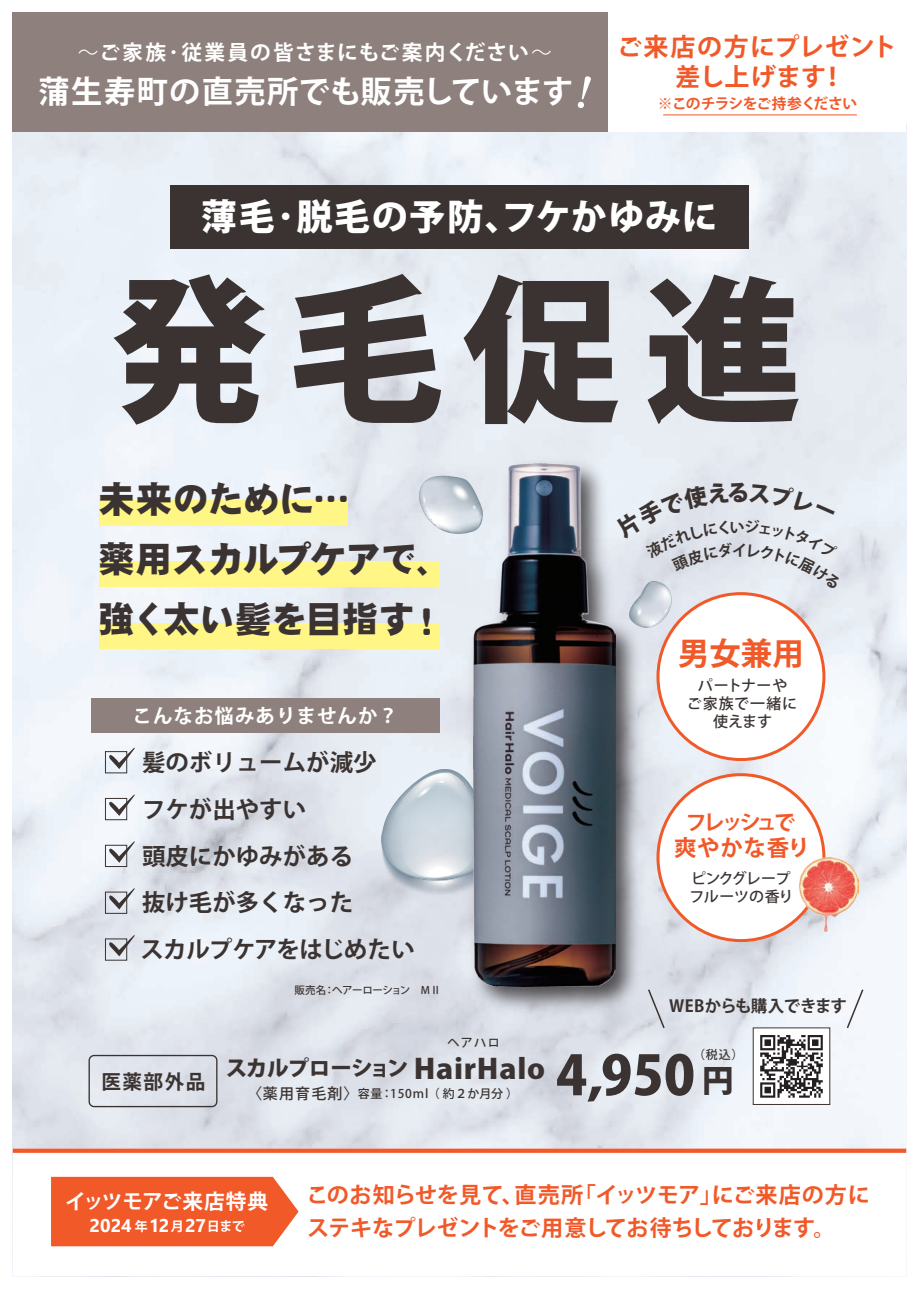
<style>
.page{position:relative;width:919px;height:1289px;background:#fff}
.page>*{position:absolute;margin:0;border:0;box-sizing:border-box;transform-origin:0 0}
.t1{font:800 157.5px "Koz Go Pr 6 N";color:#3a3331}
.t2{font:800 54px "Koz Go Pr 6 N";color:#3a3331}
.t3{font:36px/60px "DF Gothic EB WINP RKSJ H";letter-spacing:-.01em;color:#3a3331}
.t4{font:800 36px "Koz Go Pr 6 N";letter-spacing:.04em;color:#fff}
.t5{font:700 31.5px "Koz Go Pr 6 N";color:#f15929}
.t6{font:700 31.2px "Koz Go Pr 6 N";letter-spacing:.025em;color:#fff}
.t7{font:700 25.05px/29.7px "Koz Go Pr 6 N";letter-spacing:.015em;color:#f15929;text-align:center}
.t8{font:700 23.4px/46.8px "Koz Go Pr 6 N";color:#3a3331}
.t9{font:700 22.5px "Koz Go Pr 6 N";letter-spacing:.03em;color:#f15929}
.t10{font:700 22.2px/33.2px "Koz Go Pr 6 N";letter-spacing:-.03em;color:#f15929}
.t11{font:800 21.6px "Koz Go Pr 6 N";letter-spacing:-.04em;color:#3a3331}
.t12{font:700 21px "Koz Go Pr 6 N";letter-spacing:-.15em;color:#f15929}
.t13{font:700 20.7px "Koz Go Pr 6 N";letter-spacing:.07em;color:#fff}
.t14{font:700 20.7px "Koz Go Pr 6 N";letter-spacing:-.01em;color:#fff}
.t15{font:700 19.65px "Koz Go Pr 6 N";letter-spacing:.075em;color:#3a3331}
.t16{font:700 19.5px "Koz Go Pr 6 N";letter-spacing:.05em;color:#fff}
.t17{font:700 18.3px "Gadugi";color:#fff}
.t18{font:700 16.5px "Koz Go Pr 6 N";letter-spacing:-.025em;color:#3a3331}
.t19{font:500 15px/18px "Koz Go Pr 6 N";letter-spacing:.04em;color:#3a3331;text-align:center}
.t20{font:500 15px/18px "Koz Go Pr 6 N";letter-spacing:-.045em;color:#3a3331}
.t21{font:700 14.7px "Koz Go Pr 6 N";letter-spacing:-.04em;color:#f15929}
.t22{font:500 12px "Koz Go Pr 6 N";letter-spacing:.025em;color:#3a3331}
.t23{font:500 12px "Koz Go Pr 6 N";letter-spacing:.05em;color:#3a3331}
.t24{font:500 10.5px "Koz Go Pr 6 N";letter-spacing:-.035em;color:#3a3331}
.s1{font-weight:300}
.s2{font-size:27.45px}
.s3{font-size:15px}
.s4{font-size:45.9px}
.s5{font-size:31.5px}
.s6{font-family:"Koz Go Pr 6 N";font-size:13.05px}
</style>
<div class="page">
<img style="left:13px;top:132px;width:893px;height:1016px">
<img style="left:754px;top:1029px;width:74px;height:73px">
<svg style="left:13px;top:1148px;width:893px;height:4px;background:#f07048"></svg>
<svg style="left:381px;top:769px;width:80px;height:129px;background:#ccd5dd"></svg>
<div style="left:170px;top:185px;width:578px;height:64px;background:#3a3331"></div>
<div style="left:91px;top:698px;width:349px;height:34px;background:#8e807c"></div>
<div style="left:658px;top:774px;width:165px;height:166px;background:#fff;border-radius:50%"></div>
<div style="left:658px;top:593px;width:165px;height:166px;background:#fff;border-radius:50%"></div>
<div style="left:99px;top:623px;width:340px;height:25px;background:#fff685"></div>
<div style="left:99px;top:561px;width:340px;height:26px;background:#fff685"></div>
<div style="left:99px;top:500px;width:249px;height:25px;background:#fff685"></div>
<div style="left:105px;top:751px;width:22px;height:22px;border:1px solid #3a3331"></div>
<div style="left:105px;top:798px;width:22px;height:22px;border:1px solid #3a3331"></div>
<div style="left:105px;top:845px;width:22px;height:21px;border:1px solid #3a3331"></div>
<div style="left:105px;top:891px;width:22px;height:22px;border:1px solid #3a3331"></div>
<div style="left:105px;top:938px;width:22px;height:22px;border:1px solid #3a3331"></div>
<svg style="left:109px;top:747px;width:26px;height:22px"></svg>
<svg style="left:109px;top:794px;width:26px;height:21px"></svg>
<svg style="left:109px;top:840px;width:26px;height:22px"></svg>
<svg style="left:109px;top:887px;width:26px;height:22px"></svg>
<svg style="left:109px;top:934px;width:26px;height:22px"></svg>
<img style="left:799px;top:857px;width:59px;height:74px">
<svg style="left:419px;top:476px;width:42px;height:58px;background:#d3d9e0"></svg>
<div style="left:13px;top:13px;width:893px;height:119px;background:#8e807c"></div>
<div style="left:608px;top:13px;width:298px;height:119px;background:#fff"></div>
<div style="left:88px;top:1054px;width:129px;height:53px;border:1px solid #3a3331;border-radius:5px"></div>
<svg style="left:646px;top:987px;width:20px;height:42px"></svg>
<svg style="left:845px;top:987px;width:19px;height:42px"></svg>
<img style="left:461px;top:451px;width:187px;height:569px">
<img style="left:473px;top:463px;width:142px;height:523px">
<div style="left:51px;top:1176px;width:247px;height:70px;background:#f15929"></div>
<hr style="left:663px;top:114px;width:193px;height:1px;background:#f15929">
<svg style="left:614px;top:482px;width:227px;height:145px;background:#e4e6ec"></svg>
<p class="t13" style="left:78px;top:41px;width:475px"><span class="s1">～</span>ご家族･従業員の皆さまにもご案内ください<span class="s1">～</span></p>
<h3 class="t6" style="left:38px;top:74px;width:536px">蒲生寿町の直売所でも販売しています</h3>
<p class="t7" style="left:617px;top:32px;width:281px">ご来店の方にプレゼント差し上げます！</p>
<p class="t21" style="left:657px;top:95px;width:201px">※このチラシをご持参ください</p>
<h3 class="t4" style="left:201px;top:197px;width:518px">薄毛･脱毛の予防、フケかゆみに</h3>
<h1 class="t1" style="left:110px;top:262px;width:692px">発毛促進</h1>
<h3 class="t3" style="left:99px;top:469px;width:354px">未来のために･･･<br>薬用スカルプケアで、強く太い髪を目指す！</h3>
<p class="t16" style="left:133px;top:704px;width:267px">こんなお悩みありませんか？</p>
<p class="t8" style="left:141px;top:739px;width:275px">髪のボリュームが減少<br>フケが出やすい<br>頭皮にかゆみがある<br>抜け毛が多くなった<br>スカルプケアをはじめたい</p>
<p class="t24" style="left:294px;top:984px;width:148px">販売名：ヘアーローション　MⅡ</p>
<p class="t23" style="left:447px;top:1036px;width:54px">ヘアハロ</p>
<p class="t15" style="left:101px;top:1071px;width:106px">医薬部外品</p>
<p class="t11" style="left:226px;top:1056px;width:321px">スカルプローション <span class="s2">HairHalo</span></p>
<p class="t22" style="left:247px;top:1086px;width:272px"><span class="s3">〈薬用育毛剤〉</span>容量：150ｍｌ（ 約２か月分 ）</p>
<h3 class="t5" style="left:678px;top:636px;width:127px">男女兼用</h3>
<p class="t19" style="left:686px;top:677px;width:112px">パートナーや<br>ご家族で一緒に使えます</p>
<p class="t12" style="left:685px;top:810px;width:111px">フレッシュで</p>
<p class="t9" style="left:674px;top:835px;width:137px">爽やかな香り</p>
<p class="t20" style="left:689px;top:869px;width:105px">ピンクグレープフルーツの香り</p>
<p class="t18" style="left:669px;top:996px;width:179px">WEBからも購入できます</p>
<p class="t23" style="left:693px;top:1048px;width:52px">（税込）</p>
<h2 class="t2" style="left:556px;top:1045px;width:179px">4<span class="s4">,</span>950 <span class="s5">円</span></h2>
<p class="t14" style="left:65px;top:1189px;width:204px">イッツモアご来店特典</p>
<p class="t17" style="left:89px;top:1214px;width:157px">2024 <span class="s6">年</span>12<span class="s6">月</span>27<span class="s6">日まで</span></p>
<p class="t10" style="left:306px;top:1178px;width:565px">このお知らせを見て、直売所「イッツモア」にご来店の方にステキなプレゼントをご用意してお待ちしております。</p>
</div>
